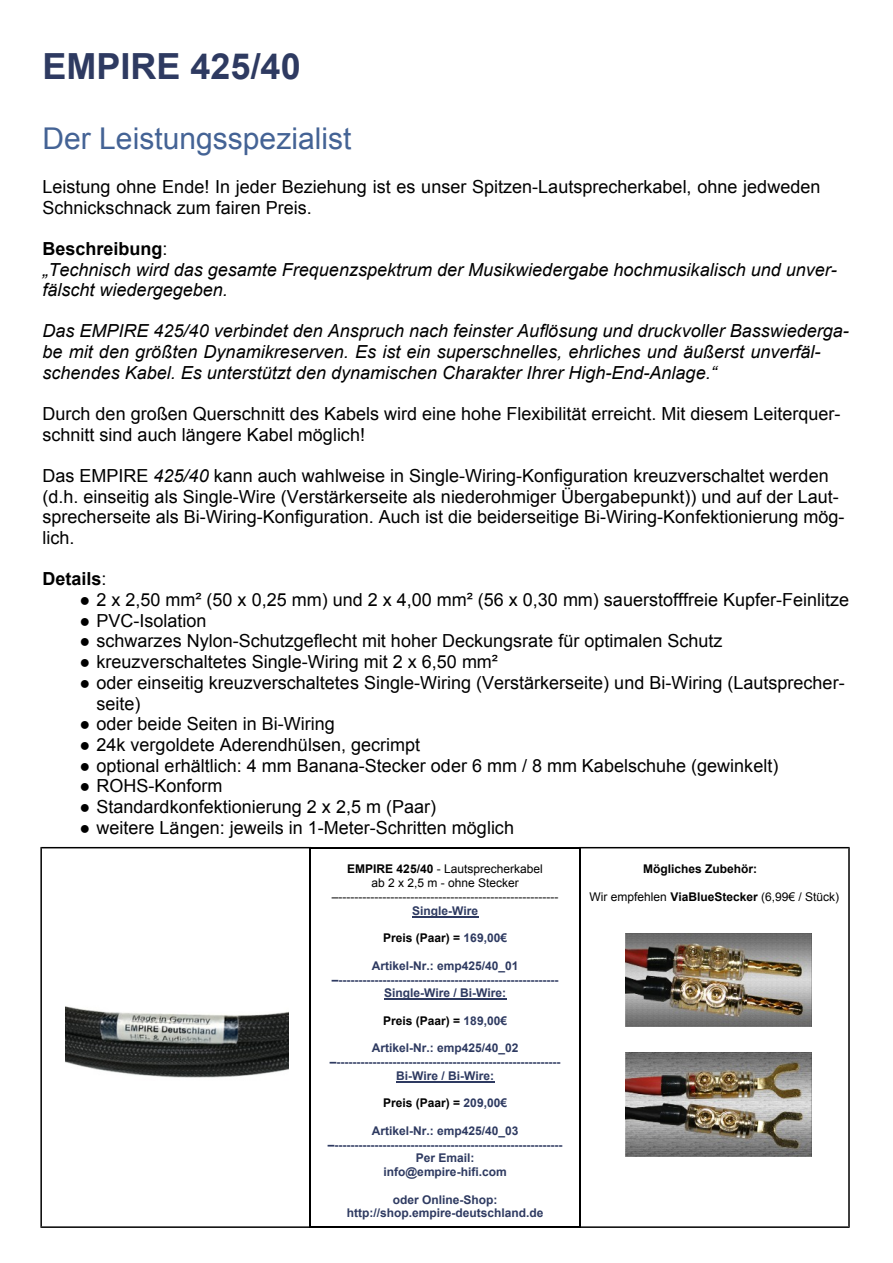
<style>
.page{position:relative;width:893px;height:1263px;background:#fff}
.page>*{position:absolute;margin:0;border:0;box-sizing:border-box;transform-origin:0 0}
.t1{font:700 36px "Arial";color:#2e3a61}
.t2{font:30px "Arial";color:#446395}
.t3{font:18px/20.7px "Arial";color:#000}
.t4{font:italic 18px/20.7px "Arial";color:#000}
.t5{font:700 18px "Arial";color:#000}
.t6{font:700 12px/13.8px "Arial";color:#2e3a61;text-align:center}
.t7{font:12px/13.8px "Arial";color:#000;text-align:center}
.t8{font:700 12px "Arial";color:#000}
.s1{font-weight:700;font-style:normal}
.s2{font-style:normal}
.s3{font-style:italic}
.s4{font-weight:400}
.s5{font-family:"Times New Roman"}
.s6{font-weight:700}
.s7{color:#2e3a61}
</style>
<div class="page">
<hr style="left:412px;top:916px;width:66px;height:1px;background:#2e3a61">
<hr style="left:384px;top:998px;width:122px;height:2px;background:#2e3a61">
<hr style="left:396px;top:1081px;width:98px;height:1px;background:#2e3a61">
<hr style="left:310px;top:847px;width:271px;height:1px;background:#000">
<hr style="left:310px;top:1226px;width:271px;height:2px;background:#000">
<svg style="left:40px;top:847px;width:270px;height:381px"></svg>
<hr style="left:310px;top:847px;width:1px;height:381px;background:#000">
<svg style="left:579px;top:847px;width:271px;height:381px"></svg>
<img style="left:65px;top:966px;width:223px;height:145px">
<img style="left:626px;top:933px;width:186px;height:94px">
<img style="left:625px;top:1053px;width:187px;height:104px">
<h1 class="t1" style="left:43px;top:52px;width:260px">EMPIRE 425/40</h1>
<h2 class="t2" style="left:43px;top:127px;width:310px">Der Leistungsspezialist</h2>
<p class="t3" style="left:43px;top:178px;width:779px">Leistung ohne Ende! In jeder Beziehung ist es unser Spitzen-Lautsprecherkabel, ohne jedweden<br>Schnickschnack zum fairen Preis.</p>
<p class="t4" style="left:43px;top:240px;width:796px"><span class="s1">Beschreibung</span><span class="s2">:<br></span>„Technisch wird das gesamte Frequenzspektrum der Musikwiedergabe hochmusikalisch und unver&shy;fälscht wiedergegeben.</p>
<p class="t4" style="left:43px;top:322px;width:808px">Das EMPIRE 425/40 verbindet den Anspruch nach feinster Auflösung und druckvoller Basswiederga&shy;be mit den größten Dynamikreserven. Es ist ein superschnelles, ehrliches und äußerst unverfäl&shy;schendes Kabel. Es unterstützt den dynamischen Charakter Ihrer High-End-Anlage.“</p>
<p class="t3" style="left:43px;top:405px;width:800px">Durch den großen Querschnitt des Kabels wird eine hohe Flexibilität erreicht. Mit diesem Leiterquer&shy;schnitt sind auch längere Kabel möglich!</p>
<p class="t3" style="left:43px;top:467px;width:803px">Das EMPIRE <span class="s3">425/40</span> kann auch wahlweise in Single-Wiring-Konfiguration kreuzverschaltet werden (d.h. einseitig als Single-Wire (Verstärkerseite als niederohmiger Übergabepunkt)) und auf der Laut&shy;sprecherseite als Bi-Wiring-Konfiguration. Auch ist die beiderseitige Bi-Wiring-Konfektionierung mög&shy;lich.</p>
<p class="t5" style="left:43px;top:572px;width:66px">Details<span class="s4">:</span></p>
<p class="t3" style="left:80px;top:591px;width:771px"><span class="s5">●</span> 2 x 2,50 mm² (50 x 0,25 mm) und 2 x 4,00 mm² (56 x 0,30 mm) sauerstofffreie Kupfer-Feinlitze</p>
<p class="t3" style="left:80px;top:611px;width:128px"><span class="s5">●</span> PVC-Isolation</p>
<p class="t3" style="left:80px;top:632px;width:644px"><span class="s5">●</span> schwarzes Nylon-Schutzgeflecht mit hoher Deckungsrate für optimalen Schutz</p>
<p class="t3" style="left:80px;top:653px;width:420px"><span class="s5">●</span> kreuzverschaltetes Single-Wiring mit 2 x 6,50 mm²</p>
<p class="t3" style="left:97px;top:674px;width:750px;text-indent:-17px"><span class="s5">●</span> oder einseitig kreuzverschaltetes Single-Wiring (Verstärkerseite) und Bi-Wiring (Lautsprecher&shy;seite)</p>
<p class="t3" style="left:80px;top:715px;width:257px"><span class="s5">●</span> oder beide Seiten in Bi-Wiring</p>
<p class="t3" style="left:80px;top:736px;width:342px"><span class="s5">●</span> 24k vergoldete Aderendhülsen, gecrimpt</p>
<p class="t3" style="left:80px;top:757px;width:700px"><span class="s5">●</span> optional erhältlich: 4 mm Banana-Stecker oder 6 mm / 8 mm Kabelschuhe (gewinkelt)</p>
<p class="t3" style="left:80px;top:777px;width:144px"><span class="s5">●</span> ROHS-Konform</p>
<p class="t3" style="left:80px;top:798px;width:358px"><span class="s5">●</span> Standardkonfektionierung 2 x 2,5 m (Paar)</p>
<p class="t3" style="left:80px;top:819px;width:436px"><span class="s5">●</span> weitere Längen: jeweils in 1-Meter-Schritten möglich</p>
<p class="t7" style="left:332px;top:863px;width:228px"><span class="s6">EMPIRE 425/40</span> - Lautsprecherkabel<br>ab 2 x 2,5 m - ohne Stecker –-------------------------------------------------------</p>
<p class="t6" style="left:412px;top:905px;width:68px">Single-Wire</p>
<p class="t8" style="left:383px;top:933px;width:125px">Preis (Paar) = <span class="s7">169,00€</span></p>
<p class="t6" style="left:332px;top:960px;width:228px">Artikel-Nr.: emp425/40_01 –-------------------------------------------------------<br>Single-Wire / Bi-Wire:</p>
<p class="t8" style="left:383px;top:1016px;width:125px">Preis (Paar) = <span class="s7">189,00€</span></p>
<p class="t6" style="left:330px;top:1042px;width:232px">Artikel-Nr.: emp425/40_02 –--------------------------------------------------------<br>Bi-Wire / Bi-Wire:</p>
<p class="t8" style="left:383px;top:1099px;width:125px">Preis (Paar) = <span class="s7">209,00€</span></p>
<p class="t6" style="left:328px;top:1125px;width:236px">Artikel-Nr.: emp425/40_03 –---------------------------------------------------------<br>Per Email:<br>info@empire-hifi.com</p>
<p class="t6" style="left:347px;top:1194px;width:198px">oder Online-Shop: http://shop.empire-deutschland.de</p>
<p class="t8" style="left:643px;top:865px;width:116px">Mögliches Zubehör:</p>
<p class="t7" style="left:590px;top:891px;width:251px">Wir empfehlen <span class="s6">ViaBlueStecker</span> (6,99€ / Stück)</p>
</div>
